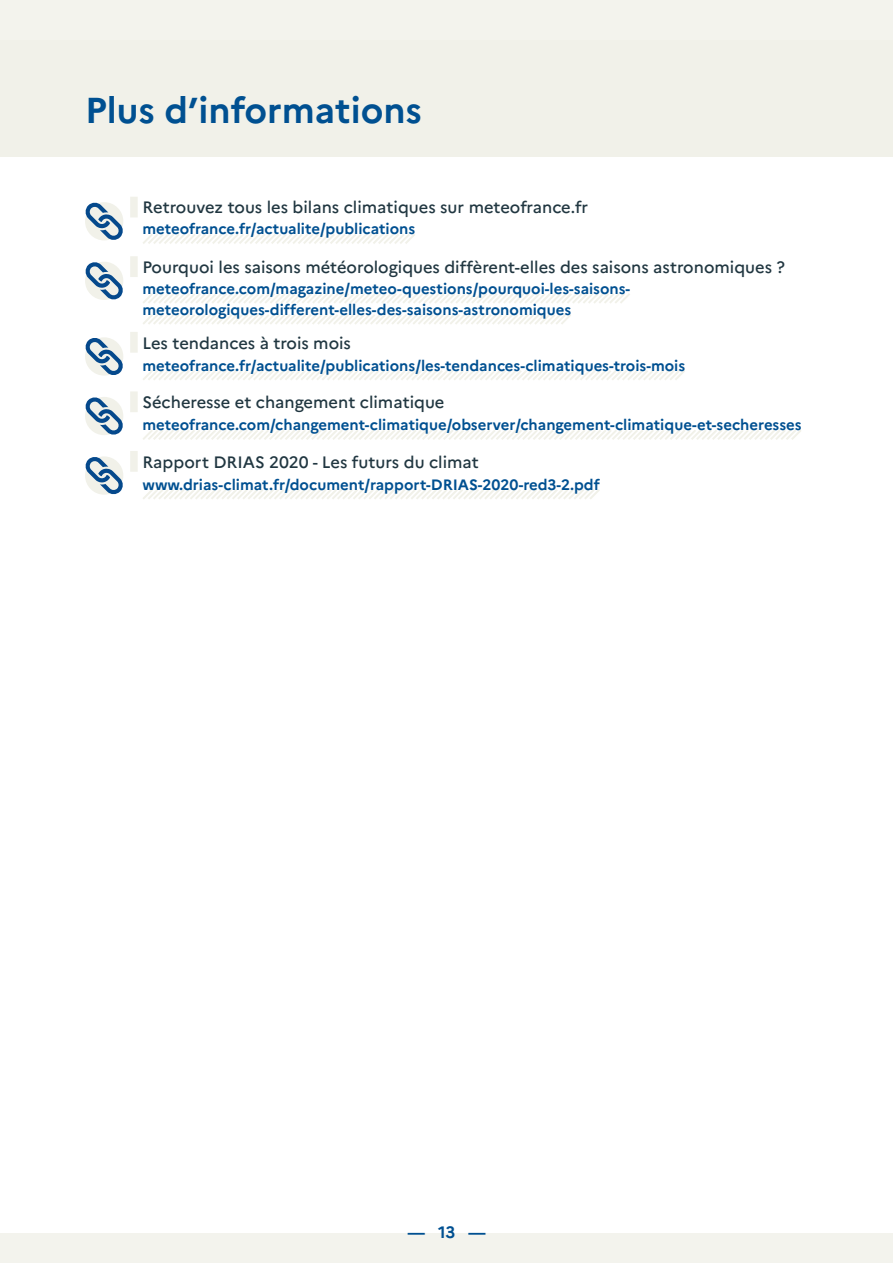
<style>
.page{position:relative;width:893px;height:1263px;background:#fff}
.page>*{position:absolute;margin:0;border:0;box-sizing:border-box;transform-origin:0 0}
.t1{font:700 36px "Marianne";color:#005091}
.t2{font:500 16.5px "Marianne";color:#213741}
.t3{font:700 16.5px "Marianne";color:#005091}
.t4{font:700 15px/21px "Marianne";color:#005091}
</style>
<div class="page">
<div style="left:0;top:1233px;width:893px;height:30px;background:#f1f1e9"></div>
<div style="left:0;top:0;width:893px;height:55px;background:#f1f1e9"></div>
<div style="left:0;top:40px;width:893px;height:117px;background:#f1f1e9"></div>
<svg style="left:85px;top:202px;width:38px;height:38px"></svg>
<div style="left:130px;top:197px;width:8px;height:20px;background:#f1f1e9"></div>
<svg style="left:143px;top:234px;width:272px;height:10px"></svg>
<svg style="left:85px;top:262px;width:38px;height:38px"></svg>
<div style="left:130px;top:256px;width:8px;height:21px;background:#f1f1e9"></div>
<svg style="left:143px;top:293px;width:487px;height:10px"></svg>
<svg style="left:143px;top:314px;width:428px;height:10px"></svg>
<svg style="left:85px;top:337px;width:38px;height:39px"></svg>
<div style="left:130px;top:332px;width:8px;height:21px;background:#f1f1e9"></div>
<svg style="left:143px;top:370px;width:542px;height:10px"></svg>
<svg style="left:85px;top:397px;width:38px;height:38px"></svg>
<div style="left:130px;top:391px;width:8px;height:21px;background:#f1f1e9"></div>
<svg style="left:143px;top:430px;width:658px;height:10px"></svg>
<svg style="left:85px;top:456px;width:38px;height:39px"></svg>
<div style="left:130px;top:451px;width:8px;height:21px;background:#f1f1e9"></div>
<svg style="left:143px;top:489px;width:457px;height:10px"></svg>
<h1 class="t1" style="left:85px;top:88px;width:339px">Plus d’informations</h1>
<p class="t2" style="left:142px;top:197px;width:447px">Retrouvez tous les bilans climatiques sur meteofrance.fr</p>
<p class="t4" style="left:142px;top:218px;width:274px">meteofrance.fr/actualite/publications</p>
<p class="t2" style="left:142px;top:257px;width:644px">Pourquoi les saisons météorologiques diffèrent-elles des saisons astronomiques ?</p>
<p class="t4" style="left:142px;top:278px;width:489px">meteofrance.com/magazine/meteo-questions/pourquoi-les-saisons&shy;meteorologiques-different-elles-des-saisons-astronomiques</p>
<p class="t2" style="left:142px;top:333px;width:210px">Les tendances à trois mois</p>
<p class="t4" style="left:142px;top:355px;width:544px">meteofrance.fr/actualite/publications/les-tendances-climatiques-trois-mois</p>
<p class="t2" style="left:142px;top:392px;width:304px">Sécheresse et changement climatique</p>
<p class="t4" style="left:142px;top:414px;width:661px">meteofrance.com/changement-climatique/observer/changement-climatique-et-secheresses</p>
<p class="t2" style="left:142px;top:452px;width:338px">Rapport DRIAS 2020 - Les futurs du climat</p>
<p class="t4" style="left:142px;top:474px;width:459px">www.drias-climat.fr/document/rapport-DRIAS-2020-red3-2.pdf</p>
<p class="t3" style="left:408px;top:1222px;width:80px">— 13 —</p>
</div>
